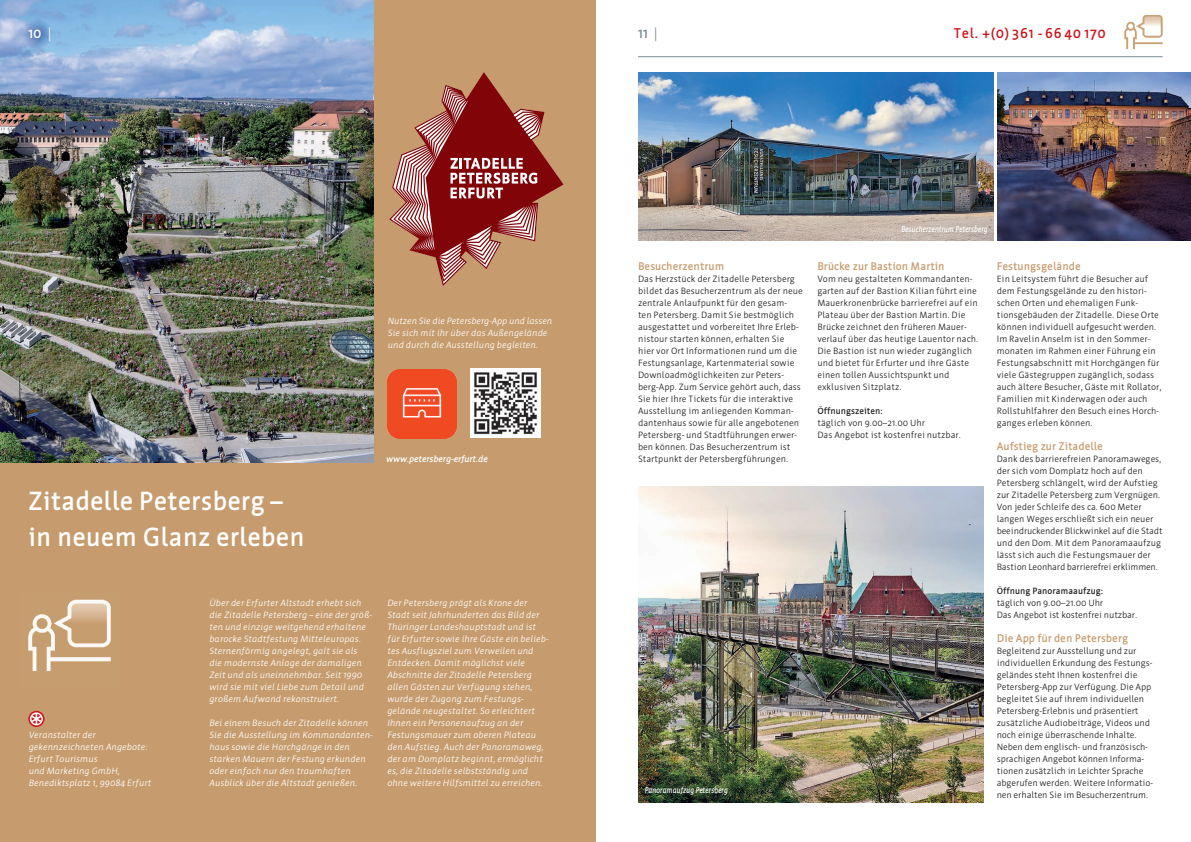
<style>
.page{position:relative;width:1191px;height:842px;background:#fff}
.page>*{position:absolute;margin:0;border:0;box-sizing:border-box;transform-origin:0 0}
.t1{font:700 26px/36px "Werk";color:#fff}
.t2{font:700 14px "Werk";letter-spacing:.05em;color:#cd151d}
.t3{font:700 14px "Werk";color:#7b8c95}
.t4{font:700 14px "Werk";color:#fff}
.t5{font:700 11px "Werk";color:#c69c6e}
.t6{font:9px/12px "Werk";color:#231f20}
.t7{font:italic 9px/12px "Werk";color:#fff}
.t8{font:700 9px "Werk";color:#231f20}
.t9{font:italic 700 9px "Werk";letter-spacing:-.015em;color:#fff}
.t10{font:italic 700 8.5px "Werk Condensed";color:#fff}
.s1{font-weight:400}
</style>
<div class="page">
<hr style="left:638px;top:56px;width:524px;height:1px;background:#7b8c95">
<img style="left:1124px;top:15px;width:39px;height:35px">
<div style="left:0;top:0;width:595px;height:842px;background:#c69c6e"></div>
<img style="left:0;top:0;width:373px;height:462px">
<img style="left:638px;top:486px;width:345px;height:316px">
<img style="left:638px;top:72px;width:356px;height:168px">
<img style="left:28px;top:599px;width:83px;height:72px">
<svg style="left:28px;top:711px;width:16px;height:16px"></svg>
<svg style="left:30px;top:712px;width:13px;height:13px"></svg>
<img style="left:997px;top:72px;width:194px;height:168px">
<svg style="left:389px;top:72px;width:174px;height:214px"></svg>
<img style="left:470px;top:368px;width:70px;height:70px">
<img style="left:388px;top:369px;width:69px;height:70px">
<svg style="left:22px;top:19px;width:31px;height:30px"></svg>
<h2 class="t4" style="left:28px;top:25px;width:25px">10 <span class="s1">|</span></h2>
<p class="t7" style="left:387px;top:315px;width:166px">Nutzen Sie die Petersberg-App und lassen<br>Sie sich mit ihr über das Außengelände und durch die Ausstellung begleiten.</p>
<h1 class="t1" style="left:28px;top:483px;width:278px">Zitadelle Petersberg – in neuem Glanz erleben</h1>
<p class="t9" style="left:386px;top:454px;width:103px">www.petersberg-erfurt.de</p>
<p class="t7" style="left:28px;top:729px;width:124px">Veranstalter der gekennzeichneten Angebote:<br>Erfurt Tourismus<br>und Marketing GmbH,<br>Benediktsplatz 1, 99084 Erfurt</p>
<p class="t7" style="left:209px;top:597px;width:164px">Über der Erfurter Altstadt erhebt sich die Zitadelle Petersberg – eine der größ&shy;ten und einzige weitgehend erhaltene barocke Stadtfestung Mitteleuropas.<br>Sternenförmig angelegt, galt sie als die modernste Anlage der damaligen Zeit und als uneinnehmbar. Seit 1990 wird sie mit viel Liebe zum Detail und großem Aufwand rekonstruiert.</p>
<p class="t7" style="left:209px;top:717px;width:165px">Bei einem Besuch der Zitadelle können Sie die Ausstellung im Kommandanten&shy;haus sowie die Horchgänge in den starken Mauern der Festung erkunden oder einfach nur den traumhaften Ausblick über die Altstadt genießen.</p>
<p class="t7" style="left:387px;top:597px;width:163px">Der Petersberg prägt als Krone der Stadt seit Jahrhunderten das Bild der Thüringer Landeshauptstadt und ist für Erfurter sowie ihre Gäste ein belieb&shy;tes Ausflugsziel zum Verweilen und Entdecken. Damit möglichst viele Abschnitte der Zitadelle Petersberg allen Gästen zur Verfügung stehen, wurde der Zugang zum Festungs&shy;gelände neugestaltet. So erleichtert Ihnen ein Personenaufzug an der Festungsmauer zum oberen Plateau den Aufstieg. Auch der Panoramaweg, der am Domplatz beginnt, ermöglicht es, die Zitadelle selbstständig und ohne weitere Hilfsmittel zu erreichen.</p>
<h2 class="t3" style="left:638px;top:25px;width:21px">11 <span class="s1">|</span></h2>
<h2 class="t2" style="left:953px;top:25px;width:154px">Tel. +(0) 361 - 66 40 170</h2>
<p class="t5" style="left:638px;top:260px;width:88px">Besucherzentrum</p>
<p class="t6" style="left:638px;top:273px;width:166px">Das Herzstück der Zitadelle Petersberg bildet das Besucherzentrum als der neue zentrale Anlaufpunkt für den gesam-<br>ten Petersberg. Damit Sie bestmöglich ausgestattet und vorbereitet Ihre Erleb&shy;nistour starten können, erhalten Sie hier vor Ort Informationen rund um die Festungsanlage, Kartenmaterial sowie Downloadmöglichkeiten zur Peters&shy;berg-App. Zum Service gehört auch, dass Sie hier Ihre Tickets für die interaktive Ausstellung im anliegenden Komman&shy;dantenhaus sowie für alle angebotenen Petersberg- und Stadtführungen erwer&shy;ben können. Das Besucherzentrum ist Startpunkt der Petersbergführungen.</p>
<p class="t10" style="left:644px;top:785px;width:85px">Panoramaufzug Petersberg</p>
<p class="t10" style="left:901px;top:224px;width:88px">Besucherzentrum Petersberg</p>
<p class="t5" style="left:817px;top:260px;width:129px">Brücke zur Bastion Martin</p>
<p class="t6" style="left:817px;top:273px;width:162px">Vom neu gestalteten Kommandanten&shy;garten auf der Bastion Kilian führt eine Mauerkronenbrücke barrierefrei auf ein Plateau über der Bastion Martin. Die Brücke zeichnet den früheren Mauer&shy;verlauf über das heutige Lauentor nach.<br>Die Bastion ist nun wieder zugänglich und bietet für Erfurter und ihre Gäste einen tollen Aussichtspunkt und exklusiven Sitzplatz.</p>
<p class="t8" style="left:817px;top:406px;width:67px">Öffnungszeiten:</p>
<p class="t6" style="left:817px;top:417px;width:145px">täglich von 9.00–21.00 Uhr<br>Das Angebot ist kostenfrei nutzbar.</p>
<p class="t5" style="left:996px;top:260px;width:86px">Festungsgelände</p>
<p class="t6" style="left:996px;top:273px;width:166px">Ein Leitsystem führt die Besucher auf dem Festungsgelände zu den histori&shy;schen Orten und ehemaligen Funk&shy;tionsgebäuden der Zitadelle. Diese Orte können individuell aufgesucht werden.<br>Im Ravelin Anselm ist in den Sommer&shy;monaten im Rahmen einer Führung ein Festungsabschnitt mit Horchgängen für viele Gästegruppen zugänglich, sodass auch ältere Besucher, Gäste mit Rollator, Familien mit Kinderwagen oder auch Rollstuhlfahrer den Besuch eines Horch&shy;ganges erleben können.</p>
<p class="t5" style="left:996px;top:440px;width:108px">Aufstieg zur Zitadelle</p>
<p class="t6" style="left:996px;top:453px;width:167px">Dank des barrierefreien Panoramaweges, der sich vom Domplatz hoch auf den Petersberg schlängelt, wird der Aufstieg zur Zitadelle Petersberg zum Vergnügen.<br>Von jeder Schleife des ca. 600 Meter langen Weges erschließt sich ein neuer beeindruckender Blickwinkel auf die Stadt und den Dom. Mit dem Panoramaaufzug lässt sich auch die Festungsmauer der Bastion Leonhard barrierefrei erklimmen.</p>
<p class="t8" style="left:996px;top:586px;width:108px">Öffnung Panoramaaufzug:</p>
<p class="t6" style="left:996px;top:597px;width:142px">täglich von 9.00–21.00 Uhr<br>Das Angebot ist kostenfrei nutzbar.</p>
<p class="t5" style="left:996px;top:632px;width:133px">Die App für den Petersberg</p>
<p class="t6" style="left:996px;top:645px;width:158px">Begleitend zur Ausstellung und zur individuellen Erkundung des Festungs&shy;geländes steht Ihnen kostenfrei die Petersberg-App zur Verfügung. Die App begleitet Sie auf ihrem individuellen Petersberg-Erlebnis und präsentiert zusätzliche Audiobeiträge, Videos und noch einige überraschende Inhalte.<br>Neben dem englisch- und französisch&shy;sprachigen Angebot können Informa&shy;tionen zusätzlich in Leichter Sprache abgerufen werden. Weitere Informatio&shy;nen erhalten Sie im Besucherzentrum.</p>
</div>
